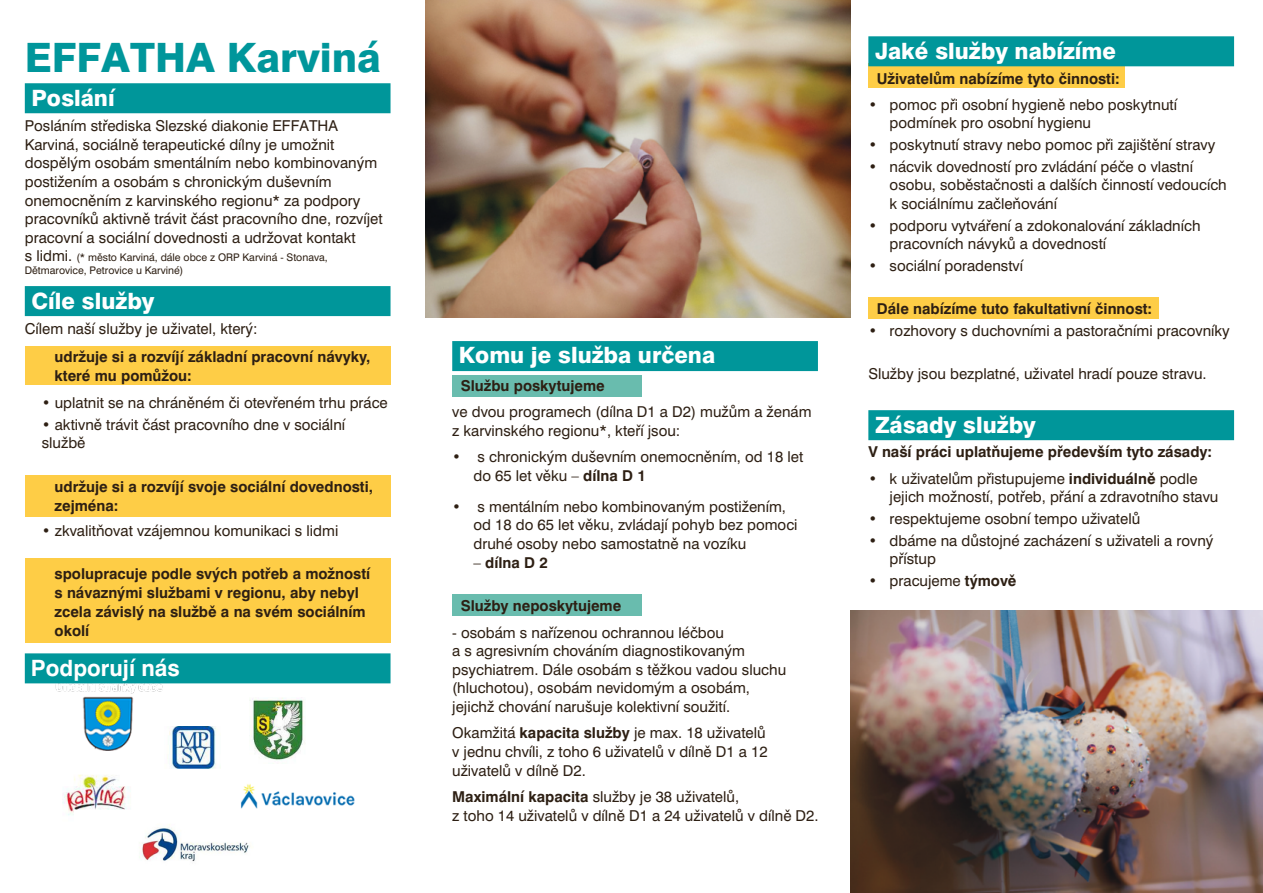
<style>
.page{position:relative;width:1263px;height:893px;background:#fff}
.page>*{position:absolute;margin:0;border:0;box-sizing:border-box;transform-origin:0 0}
.t1{font:800 40.5px "Swiss 721 BTCE";color:#00969b}
.t2{font:800 22.5px "Swiss 721 BTCE";color:#fff}
.t3{font:700 22.5px "Swiss 721 BTCE";color:#fff}
.t4{font:15px/18.6px "Swiss 721 BTCE";color:#2d1f13}
.t5{font:700 15px/18.9px "Swiss 721 BTCE";color:#2d1f13}
.t6{font:10.5px/13px "Swiss 721 BTCE";color:#2d1f13}
.s1{font-size:15px}
.s2{font-weight:700}
.s3{font-weight:400}
</style>
<div class="page">
<img style="left:55px;top:683px;width:109px;height:68px">
<img style="left:62px;top:774px;width:67px;height:42px">
<div style="left:25px;top:347px;width:365px;height:38px;background:#fecd46"></div>
<div style="left:868px;top:63px;width:256px;height:25px;background:#fecd46"></div>
<div style="left:868px;top:297px;width:291px;height:22px;background:#fecd46"></div>
<div style="left:25px;top:475px;width:365px;height:42px;background:#fecd46"></div>
<div style="left:25px;top:558px;width:365px;height:85px;background:#fecd46"></div>
<div style="left:868px;top:36px;width:366px;height:30px;background:#00969a"></div>
<div style="left:868px;top:410px;width:366px;height:30px;background:#00969a"></div>
<img style="left:425px;top:0;width:425px;height:317px">
<img style="left:850px;top:611px;width:413px;height:282px">
<div style="left:452px;top:595px;width:189px;height:21px;background:#69bcae"></div>
<div style="left:452px;top:375px;width:189px;height:21px;background:#69bcae"></div>
<div style="left:452px;top:341px;width:366px;height:30px;background:#00969a"></div>
<div style="left:25px;top:83px;width:365px;height:30px;background:#00969a"></div>
<div style="left:25px;top:653px;width:365px;height:30px;background:#00969a"></div>
<div style="left:25px;top:286px;width:365px;height:30px;background:#00969a"></div>
<img style="left:156px;top:726px;width:65px;height:43px">
<img style="left:139px;top:824px;width:110px;height:38px">
<img style="left:241px;top:784px;width:114px;height:25px">
<img style="left:250px;top:697px;width:55px;height:64px">
<h1 class="t1" style="left:25px;top:30px;width:357px">EFFATHA Karviná</h1>
<h2 class="t2" style="left:31px;top:83px;width:85px">Poslání</h2>
<p class="t4" style="left:25px;top:116px;width:359px">Posláním střediska Slezské diakonie EFFATHA Karviná, sociálně terapeutické dílny je umožnit dospělým osobám smentálním nebo kombinovaným postižením a osobám s chronickým duševním onemocněním z karvinského regionu* za podpory pracovníků aktivně trávit část pracovního dne, rozvíjet pracovní a sociální dovednosti a udržovat kontakt</p>
<p class="t6" style="left:25px;top:251px;width:304px"><span class="s1">s lidmi.</span> (* město Karviná, dále obce z ORP Karviná - Stonava,<br>Dětmarovice, Petrovice u Karviné)</p>
<h2 class="t2" style="left:31px;top:286px;width:125px">Cíle služby</h2>
<p class="t4" style="left:25px;top:319px;width:234px">Cílem naší služby je uživatel, který:</p>
<p class="t5" style="left:55px;top:346px;width:317px">udržuje si a rozvíjí základní pracovní návyky, které mu pomůžou:</p>
<p class="t4" style="left:42px;top:393px;width:347px">• uplatnit se na chráněném či otevřeném trhu práce</p>
<p class="t4" style="left:42px;top:415px;width:305px">• aktivně trávit část pracovního dne v sociální službě</p>
<p class="t5" style="left:55px;top:477px;width:320px">udržuje si a rozvíjí svoje sociální dovednosti, zejména:</p>
<p class="t4" style="left:42px;top:520px;width:298px">• zkvalitňovat vzájemnou komunikaci s lidmi</p>
<p class="t5" style="left:55px;top:564px;width:317px">spolupracuje podle svých potřeb a možností s návaznými službami v regionu, aby nebyl zcela závislý na službě a na svém sociálním okolí</p>
<h2 class="t3" style="left:31px;top:653px;width:150px">Podporují nás</h2>
<h2 class="t2" style="left:459px;top:340px;width:258px">Komu je služba určena</h2>
<p class="t5" style="left:461px;top:376px;width:145px">Službu poskytujeme</p>
<p class="t4" style="left:452px;top:402px;width:361px">ve dvou programech (dílna D1 a D2) mužům a ženám z karvinského regionu*, kteří jsou:</p>
<p class="t4" style="left:473px;top:447px;width:331px;text-indent:-21px">• s chronickým duševním onemocněním, od 18 let do 65 let věku – <span class="s2">dílna D 1</span></p>
<p class="t4" style="left:473px;top:497px;width:326px;text-indent:-21px">• s mentálním nebo kombinovaným postižením, od 18 do 65 let věku, zvládají pohyb bez pomoci druhé osoby nebo samostatně na vozíku</p>
<p class="t5" style="left:473px;top:553px;width:76px"><span class="s3">–</span> dílna D 2</p>
<p class="t5" style="left:461px;top:596px;width:162px">Služby neposkytujeme</p>
<p class="t4" style="left:452px;top:622px;width:335px">- osobám s nařízenou ochrannou léčbou<br>a s agresivním chováním diagnostikovaným psychiatrem. Dále osobám s těžkou vadou sluchu (hluchotou), osobám nevidomým a osobám, jejichž chování narušuje kolektivní soužití.</p>
<p class="t4" style="left:452px;top:723px;width:317px">Okamžitá <span class="s2">kapacita služby</span> je max. 18 uživatelů v jednu chvíli, z toho 6 uživatelů v dílně D1 a 12 uživatelů v dílně D2.</p>
<p class="t4" style="left:452px;top:787px;width:368px"><span class="s2">Maximální kapacita</span> služby je 38 uživatelů,<br>z toho 14 uživatelů v dílně D1 a 24 uživatelů v dílně D2.</p>
<h2 class="t2" style="left:875px;top:35px;width:242px">Jaké služby nabízíme</h2>
<p class="t5" style="left:877px;top:68px;width:244px">Uživatelům nabízíme tyto činnosti:</p>
<p class="t4" style="left:890px;top:95px;width:289px;text-indent:-21px">• pomoc při osobní hygieně nebo poskytnutí podmínek pro osobní hygienu</p>
<p class="t4" style="left:868px;top:135px;width:348px">• poskytnutí stravy nebo pomoc při zajištění stravy</p>
<p class="t4" style="left:890px;top:157px;width:339px;text-indent:-21px">• nácvik dovedností pro zvládání péče o vlastní osobu, soběstačnosti a dalších činností vedoucích k sociálnímu začleňování</p>
<p class="t4" style="left:890px;top:215px;width:312px;text-indent:-21px">• podporu vytváření a zdokonalování základních pracovních návyků a dovedností</p>
<p class="t4" style="left:868px;top:256px;width:156px">• sociální poradenství</p>
<p class="t5" style="left:877px;top:299px;width:277px">Dále nabízíme tuto fakultativní činnost:</p>
<p class="t4" style="left:868px;top:321px;width:363px">• rozhovory s duchovními a pastoračními pracovníky</p>
<p class="t4" style="left:868px;top:364px;width:340px">Služby jsou bezplatné, uživatel hradí pouze stravu.</p>
<h2 class="t2" style="left:875px;top:409px;width:162px">Zásady služby</h2>
<p class="t5" style="left:868px;top:442px;width:345px">V naší práci uplatňujeme především tyto zásady:</p>
<p class="t4" style="left:890px;top:469px;width:330px;text-indent:-21px">• k uživatelům přistupujeme <span class="s2">individuálně</span> podle jejich možností, potřeb, přání a zdravotního stavu</p>
<p class="t4" style="left:868px;top:509px;width:273px">• respektujeme osobní tempo uživatelů</p>
<p class="t4" style="left:890px;top:531px;width:325px;text-indent:-21px">• dbáme na důstojné zacházení s uživateli a rovný přístup</p>
<p class="t4" style="left:868px;top:571px;width:150px">• pracujeme <span class="s2">týmově</span></p>
</div>
